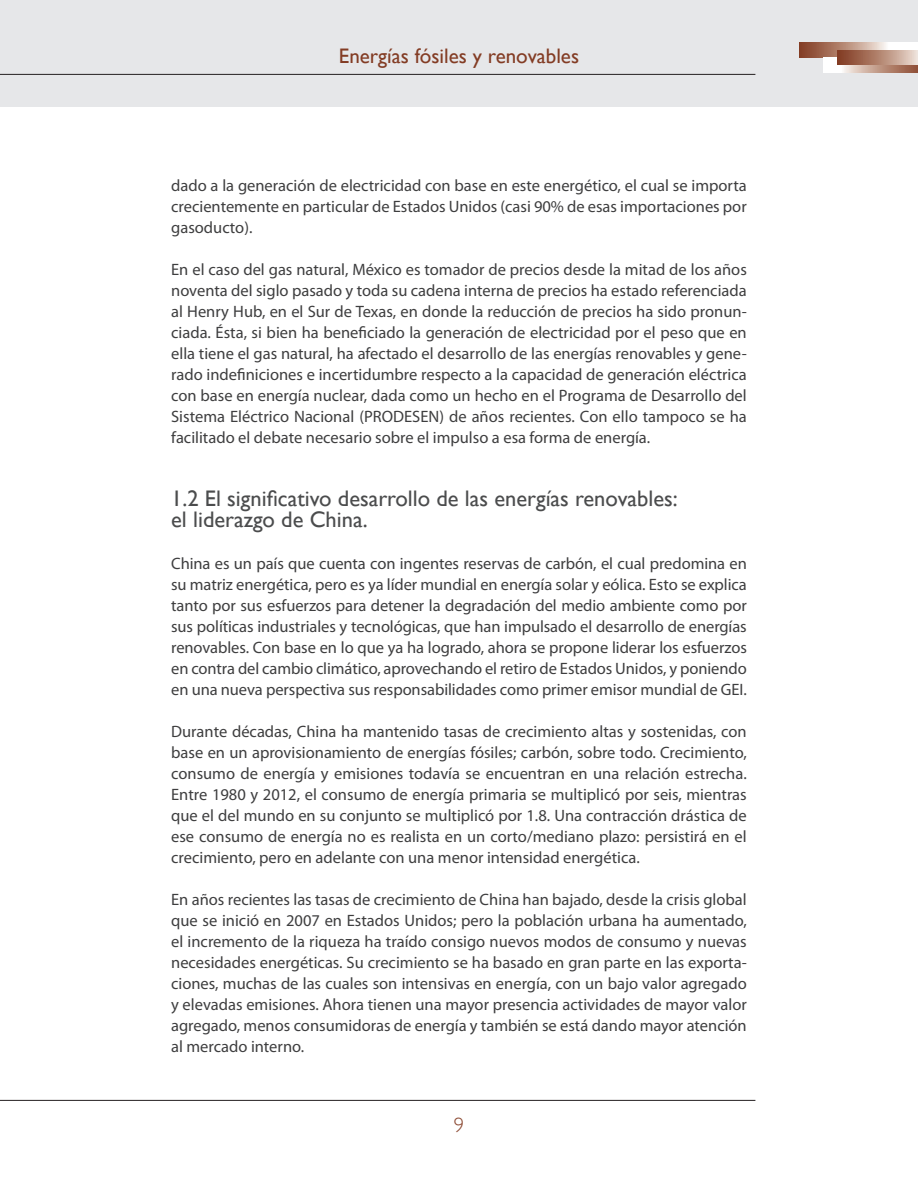
<style>
.page{position:relative;width:918px;height:1188px;background:#fff}
.page>*{position:absolute;margin:0;border:0;box-sizing:border-box;transform-origin:0 0}
.Subtìtulos{font:22.5px "Gill Sans";color:#4b4c4d}
.t1{font:21px "Gill Sans";color:#833c24}
.t2{font:300 21px "Gill Sans";color:#8c4a33}
.Cuerpo{font:16.5px/21px "Myriad Pro";color:#3e3e3f;text-align:justify}
</style>
<div class="page">
<div style="left:0;top:0;width:918px;height:107px;background:#e6e7e9"></div>
<svg style="left:799px;top:43px;width:119px;height:14px"></svg>
<svg style="left:823px;top:57px;width:95px;height:15px"></svg>
<svg style="left:838px;top:50px;width:80px;height:15px"></svg>
<hr style="left:0;top:74px;width:755px;height:1px;background:#231f20">
<hr style="left:0;top:1100px;width:755px;height:1px;background:#231f20">
<p class="t1" style="left:339px;top:44px;width:242px">Energías fósiles y renovables</p>
<p class="Cuerpo" style="left:171px;top:175px;width:577px">dado a la generación de electricidad con base en este energético, el cual se importa crecientemente en particular de Estados Unidos (casi 90% de esas importaciones por gasoducto).</p>
<p class="Cuerpo" style="left:171px;top:259px;width:577px">En el caso del gas natural, México es tomador de precios desde la mitad de los años noventa del siglo pasado y toda su cadena interna de precios ha estado referenciada al Henry Hub, en el Sur de Texas, en donde la reducción de precios ha sido pronun&shy;ciada. Ésta, si bien ha beneficiado la generación de electricidad por el peso que en ella tiene el gas natural, ha afectado el desarrollo de las energías renovables y gene&shy;rado indefiniciones e incertidumbre respecto a la capacidad de generación eléctrica con base en energía nuclear, dada como un hecho en el Programa de Desarrollo del Sistema Eléctrico Nacional (PRODESEN) de años recientes. Con ello tampoco se ha facilitado el debate necesario sobre el impulso a esa forma de energía.</p>
<p class="Subtìtulos" style="left:171px;top:485px;width:508px">1.2 El significativo desarrollo de las energías renovables:</p>
<p class="Subtìtulos" style="left:171px;top:506px;width:198px">el liderazgo de China.</p>
<p class="Cuerpo" style="left:171px;top:553px;width:577px">China es un país que cuenta con ingentes reservas de carbón, el cual predomina en su matriz energética, pero es ya líder mundial en energía solar y eólica. Esto se explica tanto por sus esfuerzos para detener la degradación del medio ambiente como por sus políticas industriales y tecnológicas, que han impulsado el desarrollo de energías renovables. Con base en lo que ya ha logrado, ahora se propone liderar los esfuerzos en contra del cambio climático, aprovechando el retiro de Estados Unidos, y poniendo en una nueva perspectiva sus responsabilidades como primer emisor mundial de GEI.</p>
<p class="Cuerpo" style="left:171px;top:721px;width:577px">Durante décadas, China ha mantenido tasas de crecimiento altas y sostenidas, con base en un aprovisionamiento de energías fósiles; carbón, sobre todo. Crecimiento, consumo de energía y emisiones todavía se encuentran en una relación estrecha.<br>Entre 1980 y 2012, el consumo de energía primaria se multiplicó por seis, mientras que el del mundo en su conjunto se multiplicó por 1.8. Una contracción drástica de ese consumo de energía no es realista en un corto/mediano plazo: persistirá en el crecimiento, pero en adelante con una menor intensidad energética.</p>
<p class="Cuerpo" style="left:171px;top:889px;width:577px">En años recientes las tasas de crecimiento de China han bajado, desde la crisis global que se inició en 2007 en Estados Unidos; pero la población urbana ha aumentado, el incremento de la riqueza ha traído consigo nuevos modos de consumo y nuevas necesidades energéticas. Su crecimiento se ha basado en gran parte en las exporta&shy;ciones, muchas de las cuales son intensivas en energía, con un bajo valor agregado y elevadas emisiones. Ahora tienen una mayor presencia actividades de mayor valor agregado, menos consumidoras de energía y también se está dando mayor atención al mercado interno.</p>
<p class="t2" style="left:454px;top:1108px;width:12px">9</p>
</div>
